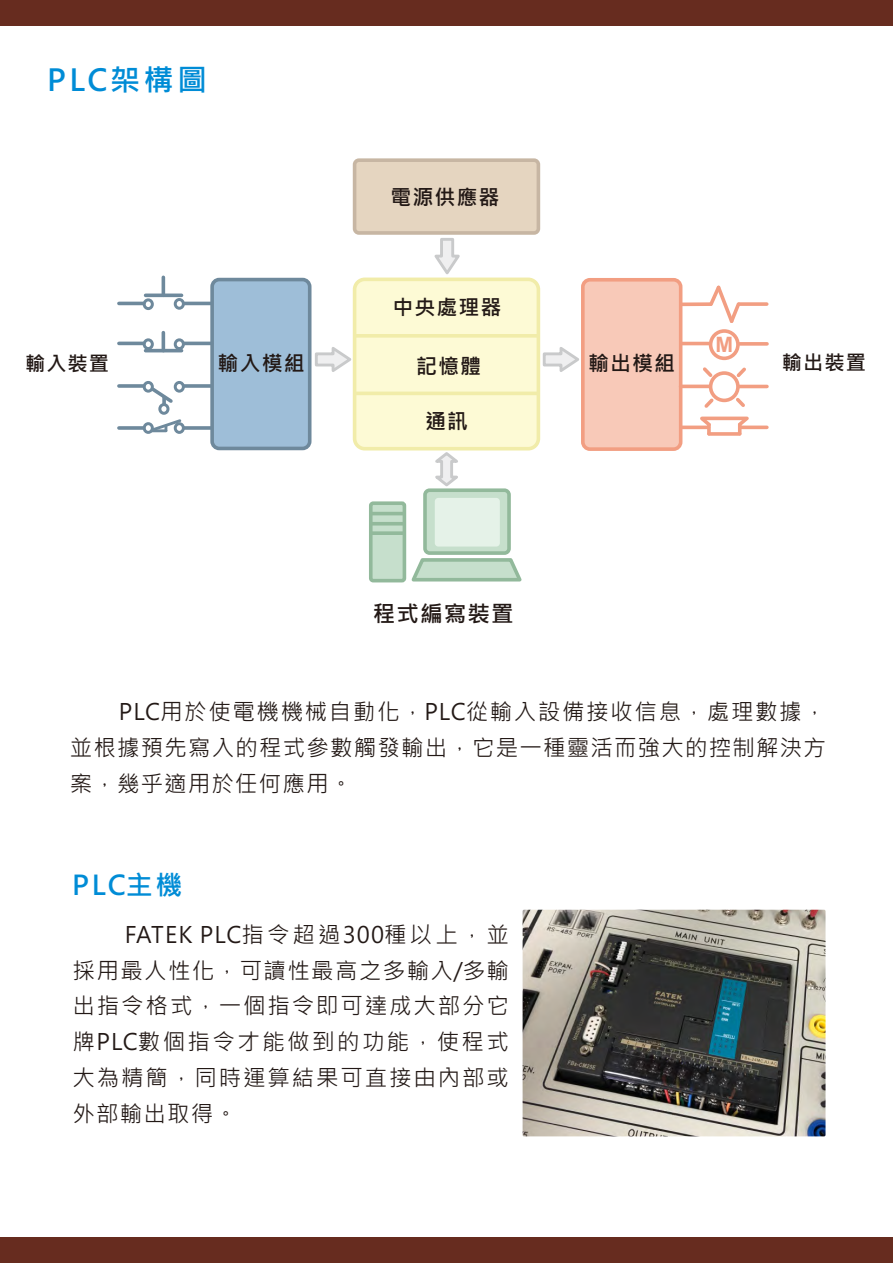
<style>
.page{position:relative;width:893px;height:1263px;background:#fff}
.page>*{position:absolute;margin:0;border:0;box-sizing:border-box;transform-origin:0 0}
.t1{font:700 30px "Microsoft Jheng Hei";letter-spacing:.11em;color:#008cd6}
.t2{font:700 27px "Microsoft Jheng Hei";letter-spacing:.08em;color:#008cd6}
.t3{font:22.5px/35.8px "Microsoft Jheng Hei";letter-spacing:.05em;color:#231916;text-align:justify}
.t4{font:700 22.5px "Microsoft Jheng Hei";letter-spacing:.05em;color:#231916}
.t5{font:700 21.3px "Arial";color:#f29e82}
.t6{font:700 21px "Microsoft Jheng Hei";letter-spacing:.05em;color:#231916}
.t7{font:700 20.25px "Microsoft Jheng Hei";letter-spacing:.05em;color:#231916}
</style>
<div class="page">
<div style="left:0;top:0;width:893px;height:26px;background:#672c1f"></div>
<div style="left:0;top:1237px;width:893px;height:26px;background:#672c1f"></div>
<hr style="left:679px;top:426px;width:30px;height:3px;background:#f29e82">
<hr style="left:681px;top:342px;width:28px;height:3px;background:#f29e82">
<hr style="left:184px;top:302px;width:30px;height:3px;background:#6e899c">
<div style="left:353px;top:158px;width:187px;height:77px;background:#e5d5c0;border:4px solid #c7b6a3;border-radius:4px"></div>
<img style="left:523px;top:910px;width:302px;height:226px;border-radius:2px">
<div style="left:353px;top:278px;width:187px;height:172px;background:#fdfad5;border:4px solid #f1eca9;border-radius:10px"></div>
<div style="left:210px;top:278px;width:101px;height:172px;background:#9ebed8;border:4px solid #6e899c;border-radius:7px"></div>
<svg style="left:354px;top:334px;width:185px;height:4px"></svg>
<hr style="left:355px;top:392px;width:183px;height:3px;background:#f1eca9">
<div style="left:581px;top:278px;width:101px;height:173px;background:#f8c9b8;border:4px solid #f29e82;border-radius:7px"></div>
<div style="left:423px;top:488px;width:88px;height:67px;background:#c6dfcc;border:4px solid #92b99b;border-radius:5px"></div>
<svg style="left:411px;top:558px;width:111px;height:24px;background:#bbd6c1"></svg>
<div style="left:369px;top:501px;width:37px;height:81px;background:#c6dfcc;border:4px solid #92b99b;border-radius:2px"></div>
<div style="left:435px;top:498px;width:65px;height:48px;background:#e5f2e8;border-radius:4px"></div>
<hr style="left:371px;top:512px;width:33px;height:3px;background:#92b99b">
<hr style="left:371px;top:522px;width:33px;height:3px;background:#92b99b">
<svg style="left:372px;top:531px;width:32px;height:4px"></svg>
<svg style="left:428px;top:450px;width:37px;height:39px"></svg>
<svg style="left:315px;top:343px;width:40px;height:33px"></svg>
<div style="left:709px;top:329px;width:31px;height:31px;background:#fff;border:4px solid #f29e82;border-radius:50%"></div>
<div style="left:143px;top:298px;width:11px;height:12px;border:3px solid #6e899c;border-radius:50%"></div>
<svg style="left:740px;top:342px;width:27px;height:4px"></svg>
<hr style="left:680px;top:385px;width:29px;height:3px;background:#f29e82">
<svg style="left:703px;top:367px;width:12px;height:13px"></svg>
<svg style="left:736px;top:367px;width:10px;height:11px"></svg>
<svg style="left:681px;top:302px;width:25px;height:4px"></svg>
<svg style="left:706px;top:285px;width:34px;height:38px"></svg>
<svg style="left:739px;top:302px;width:28px;height:4px"></svg>
<div style="left:709px;top:371px;width:31px;height:31px;background:#fff;border:4px solid #f29e82;border-radius:50%"></div>
<hr style="left:739px;top:385px;width:28px;height:3px;background:#f29e82">
<svg style="left:709px;top:432px;width:31px;height:4px"></svg>
<svg style="left:697px;top:395px;width:20px;height:39px"></svg>
<hr style="left:702px;top:417px;width:45px;height:3px;background:#f29e82">
<svg style="left:733px;top:394px;width:18px;height:40px"></svg>
<hr style="left:740px;top:426px;width:27px;height:3px;background:#f29e82">
<div style="left:174px;top:298px;width:11px;height:12px;border:3px solid #6e899c;border-radius:50%"></div>
<hr style="left:119px;top:302px;width:25px;height:3px;background:#6e899c">
<svg style="left:146px;top:293px;width:36px;height:4px"></svg>
<hr style="left:162px;top:277px;width:3px;height:18px;background:#6e899c">
<svg style="left:152px;top:384px;width:24px;height:22px"></svg>
<div style="left:158px;top:403px;width:11px;height:12px;border:3px solid #6e899c;border-radius:50%"></div>
<hr style="left:184px;top:342px;width:27px;height:3px;background:#6e899c">
<div style="left:143px;top:338px;width:11px;height:12px;border:3px solid #6e899c;border-radius:50%"></div>
<div style="left:174px;top:338px;width:11px;height:12px;border:3px solid #6e899c;border-radius:50%"></div>
<hr style="left:119px;top:342px;width:25px;height:3px;background:#6e899c">
<hr style="left:146px;top:349px;width:36px;height:3px;background:#6e899c">
<hr style="left:162px;top:333px;width:3px;height:18px;background:#6e899c">
<svg style="left:184px;top:384px;width:27px;height:4px"></svg>
<div style="left:143px;top:381px;width:11px;height:12px;border:3px solid #6e899c;border-radius:50%"></div>
<div style="left:174px;top:381px;width:11px;height:12px;border:3px solid #6e899c;border-radius:50%"></div>
<svg style="left:119px;top:384px;width:25px;height:4px"></svg>
<svg style="left:152px;top:419px;width:30px;height:15px"></svg>
<svg style="left:185px;top:426px;width:26px;height:4px"></svg>
<div style="left:143px;top:422px;width:11px;height:12px;border:3px solid #6e899c;border-radius:50%"></div>
<div style="left:174px;top:422px;width:11px;height:12px;border:3px solid #6e899c;border-radius:50%"></div>
<svg style="left:119px;top:426px;width:25px;height:4px"></svg>
<hr style="left:152px;top:429px;width:14px;height:3px;background:#6e899c">
<svg style="left:542px;top:343px;width:41px;height:33px"></svg>
<svg style="left:431px;top:238px;width:33px;height:40px"></svg>
<h1 class="t1" style="left:47px;top:64px;width:161px">PLC架構圖</h1>
<p class="t6" style="left:390px;top:187px;width:111px">電源供應器</p>
<p class="t6" style="left:392px;top:296px;width:111px">中央處理器</p>
<p class="t7" style="left:25px;top:353px;width:86px">輸入裝置</p>
<p class="t6" style="left:588px;top:352px;width:89px">輸出模組</p>
<p class="t6" style="left:218px;top:352px;width:89px">輸入模組</p>
<p class="t6" style="left:416px;top:355px;width:67px">記憶體</p>
<p class="t6" style="left:425px;top:410px;width:45px">通訊</p>
<p class="t5" style="left:715px;top:337px;width:19px">M</p>
<p class="t7" style="left:782px;top:352px;width:86px">輸出裝置</p>
<p class="t4" style="left:373px;top:602px;width:142px">程式編寫裝置</p>
<p class="t3" style="left:70px;top:693px;width:757px;text-indent:49px">PLC用於使電機機械自動化，PLC從輸入設備接收信息，處理數據，並根據預先寫入的程式參數觸發輸出，它是一種靈活而強大的控制解決方案，幾乎適用於任何應用。</p>
<p class="t2" style="left:72px;top:871px;width:112px">PLC主機</p>
<p class="t3" style="left:73px;top:916px;width:438px;text-indent:52px">FATEK PLC指令超過300種以上，並採用最人性化，可讀性最高之多輸入/多輸出指令格式，一個指令即可達成大部分它牌PLC數個指令才能做到的功能，使程式大為精簡，同時運算結果可直接由內部或外部輸出取得。</p>
</div>
